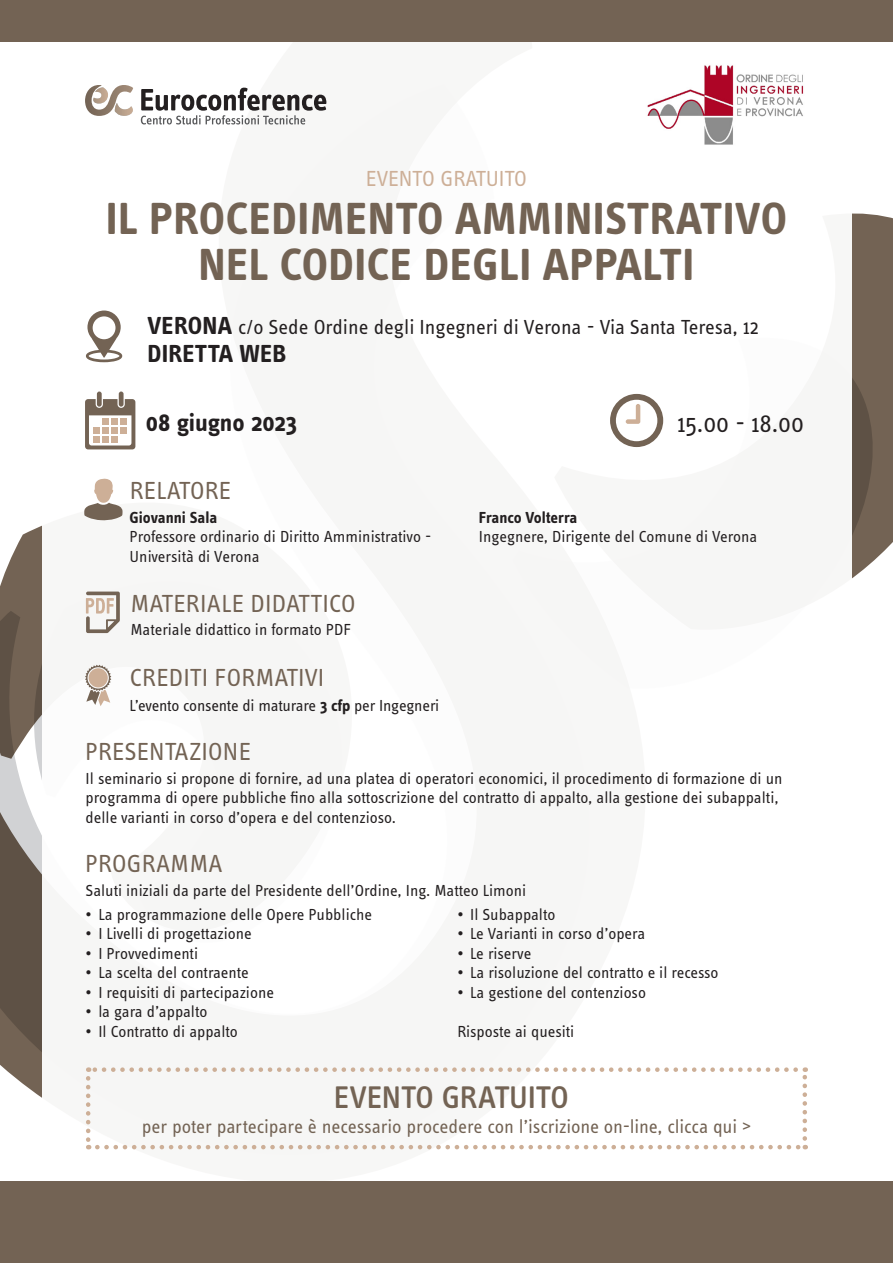
<style>
.page{position:relative;width:893px;height:1263px;background:#fff}
.page>*{position:absolute;margin:0;border:0;box-sizing:border-box;transform-origin:0 0}
.t1{font:700 46.5px/46.5px "Info Text OT";letter-spacing:.01em;color:#736354;text-align:center}
.t2{font:500 32.25px "Info Text OT";color:#736354}
.t3{font:25.5px "Info Text OT";letter-spacing:.01em;color:#736354}
.t4{font:700 25.5px "Info Text OT";color:#231f20}
.t5{font:25.5px "Info Text OT";letter-spacing:-.005em;color:#231f20}
.t6{font:22.5px "Info Text OT";color:#cdaf97}
.t7{font:21px "Info Text OT";color:#231f20}
.t8{font:19.5px "Info Text OT";letter-spacing:-.01em;color:#736354}
.t9{font:16.5px/19.5px "Info Text OT";color:#231f20}
.t10{font:700 16.5px "Info Text OT";letter-spacing:-.005em;color:#231f20}
.s1{font-weight:700;font-size:25.5px}
.s2{font-weight:700}
</style>
<div class="page">
<div style="left:852px;top:213px;width:41px;height:335px;background:#736354"></div>
<svg style="left:0;top:525px;width:42px;height:657px"></svg>
<svg style="left:852px;top:334px;width:35px;height:245px;background:#76675a"></svg>
<div style="left:0;top:0;width:893px;height:42px;background:#736354"></div>
<div style="left:0;top:1182px;width:893px;height:81px;background:#736354"></div>
<div style="left:119px;top:391px;width:5px;height:16px;background:#736354;border-radius:2px"></div>
<div style="left:97px;top:391px;width:5px;height:16px;background:#736354;border-radius:2px"></div>
<svg style="left:85px;top:399px;width:50px;height:50px"></svg>
<svg style="left:610px;top:394px;width:53px;height:53px"></svg>
<svg style="left:85px;top:665px;width:26px;height:41px"></svg>
<div style="left:89px;top:668px;width:19px;height:19px;background:#cdaf97;border-radius:50%"></div>
<svg style="left:84px;top:478px;width:39px;height:42px"></svg>
<svg style="left:86px;top:591px;width:34px;height:42px"></svg>
<svg style="left:86px;top:310px;width:36px;height:52px"></svg>
<svg style="left:85px;top:85px;width:48px;height:31px"></svg>
<svg style="left:141px;top:88px;width:185px;height:36px"></svg>
<img style="left:647px;top:65px;width:157px;height:80px">
<svg style="left:86px;top:1078px;width:4px;height:71px"></svg>
<svg style="left:97px;top:1145px;width:709px;height:4px"></svg>
<svg style="left:802px;top:1067px;width:5px;height:71px"></svg>
<svg style="left:88px;top:1067px;width:708px;height:5px"></svg>
<p class="t6" style="left:366px;top:165px;width:163px">EVENTO GRATUITO</p>
<p class="t1" style="left:106px;top:194px;width:683px">IL PROCEDIMENTO AMMINISTRATIVO<br>NEL CODICE DEGLI APPALTI</p>
<p class="t7" style="left:147px;top:315px;width:613px"><span class="s1">VERONA</span> c/o Sede Ordine degli Ingegneri di Verona - Via Santa Teresa, 12</p>
<p class="t4" style="left:147px;top:338px;width:140px">DIRETTA WEB</p>
<p class="t4" style="left:146px;top:407px;width:153px">08 giugno 2023</p>
<p class="t5" style="left:677px;top:409px;width:128px">15.00 - 18.00</p>
<p class="t3" style="left:130px;top:475px;width:103px">RELATORE</p>
<p class="t10" style="left:130px;top:507px;width:89px">Giovanni Sala</p>
<p class="t9" style="left:130px;top:526px;width:303px">Professore ordinario di Diritto Amministrativo -<br>Università di Verona</p>
<p class="t3" style="left:131px;top:588px;width:227px">MATERIALE DIDATTICO</p>
<p class="t9" style="left:130px;top:620px;width:222px">Materiale didattico in formato PDF</p>
<p class="t10" style="left:479px;top:507px;width:100px">Franco Volterra</p>
<p class="t9" style="left:479px;top:526px;width:280px">Ingegnere, Dirigente del Comune di Verona</p>
<p class="t3" style="left:130px;top:662px;width:196px">CREDITI FORMATIVI</p>
<p class="t9" style="left:130px;top:695px;width:311px">L’evento consente di maturare <span class="s2">3 cfp</span> per Ingegneri</p>
<p class="t3" style="left:85px;top:736px;width:167px">PRESENTAZIONE</p>
<p class="t9" style="left:86px;top:768px;width:698px">Il seminario si propone di fornire, ad una platea di operatori economici, il procedimento di formazione di un programma di opere pubbliche fino alla sottoscrizione del contratto di appalto, alla gestione dei subappalti, delle varianti in corso d’opera e del contenzioso.</p>
<p class="t3" style="left:85px;top:849px;width:139px">PROGRAMMA</p>
<p class="t9" style="left:86px;top:880px;width:442px">Saluti iniziali da parte del Presidente dell’Ordine, Ing. Matteo Limoni</p>
<p class="t9" style="left:86px;top:904px;width:288px">• La programmazione delle Opere Pubbliche</p>
<p class="t9" style="left:86px;top:924px;width:168px">• I Livelli di progettazione</p>
<p class="t9" style="left:86px;top:943px;width:114px">• I Provvedimenti</p>
<p class="t9" style="left:86px;top:963px;width:165px">• La scelta del contraente</p>
<p class="t9" style="left:86px;top:982px;width:190px">• I requisiti di partecipazione</p>
<p class="t9" style="left:86px;top:1002px;width:123px">• la gara d’appalto</p>
<p class="t9" style="left:86px;top:1021px;width:154px">• Il Contratto di appalto</p>
<p class="t9" style="left:457px;top:904px;width:100px">• Il Subappalto</p>
<p class="t9" style="left:457px;top:924px;width:189px">• Le Varianti in corso d’opera</p>
<p class="t9" style="left:457px;top:943px;width:75px">• Le riserve</p>
<p class="t9" style="left:457px;top:963px;width:263px">• La risoluzione del contratto e il recesso</p>
<p class="t9" style="left:457px;top:982px;width:190px">• La gestione del contenzioso</p>
<p class="t9" style="left:457px;top:1021px;width:118px">Risposte ai quesiti</p>
<p class="t2" style="left:334px;top:1078px;width:236px">EVENTO GRATUITO</p>
<p class="t8" style="left:142px;top:1115px;width:611px">per poter partecipare è necessario procedere con l’iscrizione on-line, clicca qui &gt;</p>
</div>
